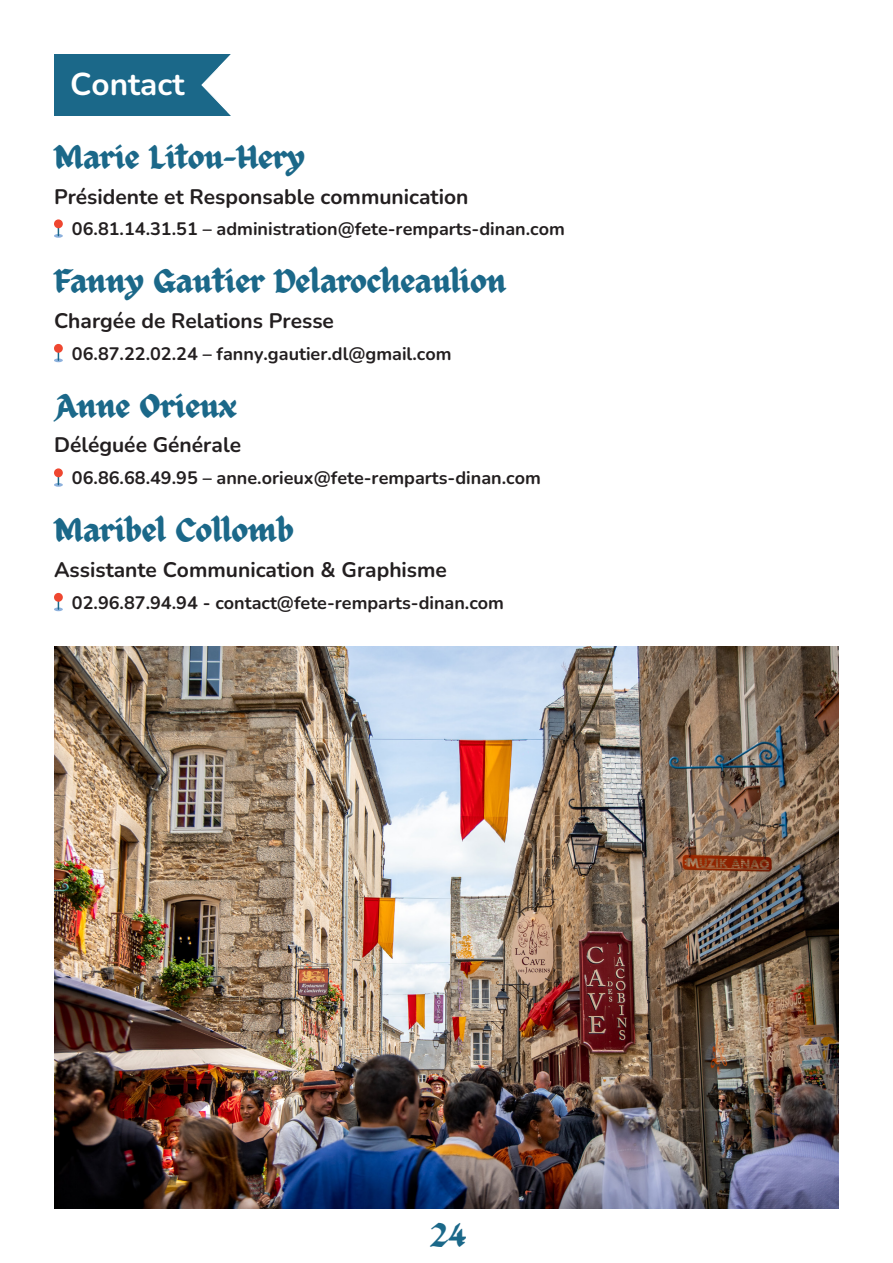
<style>
.page{position:relative;width:893px;height:1263px;background:#fff}
.page>*{position:absolute;margin:0;border:0;box-sizing:border-box;transform-origin:0 0}
.t1{font:33px "ED Celandine";color:#1b6889}
.t2{font:200 31.5px "Nunito";color:#fff}
.t3{font:200 21px "Nunito";color:#231f20}
.t4{font:200 18px "Nunito";color:#231f20}
</style>
<div class="page">
<div style="left:54px;top:54px;width:177px;height:62px;background:#1b6889"></div>
<svg style="left:201px;top:54px;width:30px;height:62px"></svg>
<svg style="left:54px;top:226px;width:9px;height:12px"></svg>
<div style="left:54px;top:219px;width:9px;height:9px;background:#ef4730;border-radius:50%"></div>
<svg style="left:54px;top:353px;width:9px;height:9px"></svg>
<div style="left:54px;top:344px;width:9px;height:9px;background:#ef4730;border-radius:50%"></div>
<svg style="left:54px;top:475px;width:9px;height:12px"></svg>
<div style="left:54px;top:468px;width:9px;height:9px;background:#ef4730;border-radius:50%"></div>
<svg style="left:54px;top:602px;width:9px;height:9px"></svg>
<div style="left:54px;top:593px;width:9px;height:9px;background:#ef4730;border-radius:50%"></div>
<img style="left:54px;top:646px;width:784px;height:563px">
<p class="t2" style="left:70px;top:62px;width:116px">Contact</p>
<p class="t1" style="left:54px;top:134px;width:252px">Marie Litou-Hery</p>
<p class="t3" style="left:54px;top:182px;width:416px">Présidente et Responsable communication</p>
<p class="t4" style="left:72px;top:216px;width:494px">06.81.14.31.51 – administration@fete-remparts-dinan.com</p>
<p class="t1" style="left:54px;top:258px;width:454px">Fanny Gautier Delarocheaulion</p>
<p class="t3" style="left:54px;top:306px;width:281px">Chargée de Relations Presse</p>
<p class="t4" style="left:72px;top:341px;width:381px">06.87.22.02.24 – fanny.gautier.dl@gmail.com</p>
<p class="t1" style="left:54px;top:383px;width:184px">Anne Orieux</p>
<p class="t3" style="left:54px;top:431px;width:189px">Déléguée Générale</p>
<p class="t4" style="left:72px;top:465px;width:470px">06.86.68.49.95 – anne.orieux@fete-remparts-dinan.com</p>
<p class="t1" style="left:54px;top:507px;width:241px">Maribel Collomb</p>
<p class="t3" style="left:54px;top:555px;width:394px">Assistante Communication &amp; Graphisme</p>
<p class="t4" style="left:72px;top:590px;width:434px">02.96.87.94.94 - contact@fete-remparts-dinan.com</p>
<p class="t1" style="left:430px;top:1212px;width:38px">24</p>
</div>
